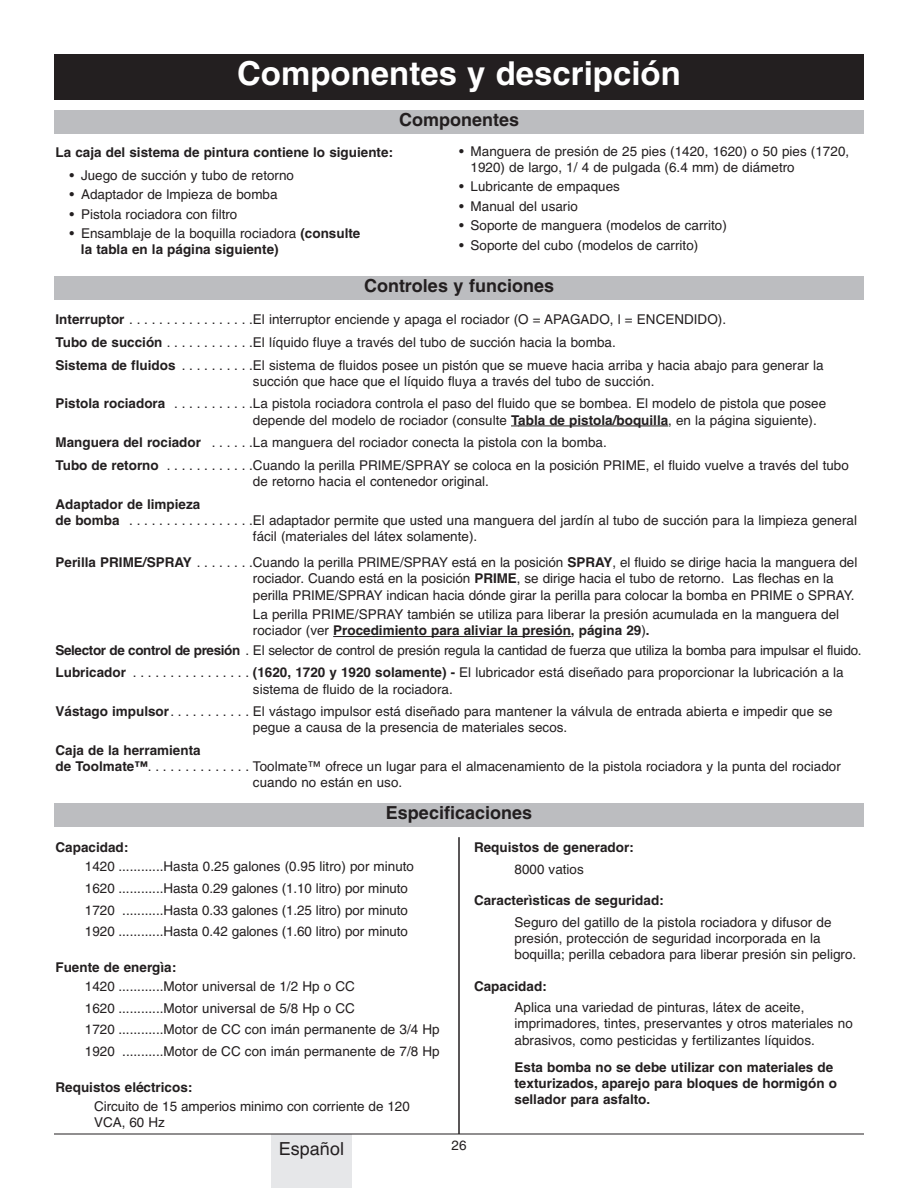
<style>
.page{position:relative;width:918px;height:1188px;background:#fff}
.page>*{position:absolute;margin:0;border:0;box-sizing:border-box;transform-origin:0 0}
.t1{font:700 33px "Helvetica";color:#fff}
.t2{font:700 18px "Helvetica";color:#231f20}
.t3{font:18px "Helvetica";color:#231f20}
.t4{font:13.5px/16.2px "Helvetica";color:#231f20}
.t5{font:700 13.5px/16.2px "Helvetica";color:#231f20}
.s1{font-weight:400}
.s2{font-weight:700}
</style>
<div class="page">
<div style="left:271px;top:1134px;width:81px;height:54px;background:#e6e7e9"></div>
<div style="left:54px;top:54px;width:810px;height:45px;background:#231f20"></div>
<hr style="left:518px;top:426px;width:150px;height:1px;background:#231f20">
<hr style="left:333px;top:636px;width:238px;height:1px;background:#231f20">
<div style="left:54px;top:110px;width:810px;height:24px;background:#bcbdc0"></div>
<div style="left:54px;top:276px;width:810px;height:24px;background:#bcbdc0"></div>
<div style="left:54px;top:803px;width:810px;height:24px;background:#bcbdc0"></div>
<hr style="left:458px;top:837px;width:2px;height:297px;background:#231f20">
<hr style="left:54px;top:1134px;width:810px;height:1px;background:#231f20">
<h1 class="t1" style="left:237px;top:60px;width:445px">Componentes y descripción</h1>
<h2 class="t2" style="left:399px;top:113px;width:122px">Componentes</h2>
<p class="t5" style="left:56px;top:145px;width:339px">La caja del sistema de pintura contiene lo siguiente:</p>
<p class="t4" style="left:70px;top:168px;width:226px">• Juego de succión y tubo de retorno</p>
<p class="t4" style="left:70px;top:188px;width:210px">• Adaptador de lmpieza de bomba</p>
<p class="t4" style="left:70px;top:207px;width:169px">• Pistola rociadora con filtro</p>
<p class="t5" style="left:81px;top:226px;width:281px;text-indent:-11px"><span class="s1">• Ensamblaje de la boquilla rociadora</span> (consulte la tabla en la página siguiente)</p>
<p class="t4" style="left:471px;top:144px;width:380px;text-indent:-11px">• Manguera de presión de 25 pies (1420, 1620) o 50 pies (1720,<br>1920) de largo, 1/ 4 de pulgada (6.4 mm) de diámetro</p>
<p class="t4" style="left:459px;top:180px;width:162px">• Lubricante de empaques</p>
<p class="t4" style="left:459px;top:199px;width:120px">• Manual del usario</p>
<p class="t4" style="left:459px;top:219px;width:269px">• Soporte de manguera (modelos de carrito)</p>
<p class="t4" style="left:459px;top:238px;width:241px">• Soporte del cubo (modelos de carrito)</p>
<h2 class="t2" style="left:364px;top:279px;width:192px">Controles y funciones</h2>
<p class="t4" style="left:56px;top:309px;width:770px;line-height:22.6px"><span class="s2">Interruptor</span> . . . . . . . . . . . . . . . . .El interruptor enciende y apaga el rociador (O = APAGADO, l = ENCENDIDO).<br><span class="s2">Tubo de succión</span> . . . . . . . . . . . .El líquido fluye a través del tubo de succión hacia la bomba.<br><span class="s2">Sistema de fluidos</span> . . . . . . . . . .El sistema de fluidos posee un pistón que se mueve hacia arriba y hacia abajo para generar la</p>
<p class="t4" style="left:56px;top:371px;width:772px;line-height:22.6px;text-indent:197px">succión que hace que el líquido fluya a través del tubo de succión.<br><span class="s2">Pistola rociadora</span> . . . . . . . . . . .La pistola rociadora controla el paso del fluido que se bombea. El modelo de pistola que posee</p>
<p class="t4" style="left:56px;top:410px;width:795px;line-height:22.6px;text-indent:197px">depende del modelo de rociador (consulte <span class="s2">Tabla de pistola/boquilla</span>, en la página siguiente).<br><span class="s2">Manguera del rociador</span> . . . . . .La manguera del rociador conecta la pistola con la bomba.<br><span class="s2">Tubo de retorno</span> . . . . . . . . . . . .Cuando la perilla PRIME/SPRAY se coloca en la posición PRIME, el fluido vuelve a través del tubo</p>
<p class="t4" style="left:253px;top:475px;width:238px">de retorno hacia el contenedor original.</p>
<p class="t5" style="left:56px;top:497px;width:146px">Adaptador de limpieza</p>
<p class="t4" style="left:56px;top:513px;width:803px"><span class="s2">de bomba</span> . . . . . . . . . . . . . . . . .El adaptador permite que usted una manguera del jardín al tubo de succión para la limpieza general</p>
<p class="t4" style="left:253px;top:530px;width:226px">fácil (materiales del látex solamente).</p>
<p class="t4" style="left:253px;top:556px;width:606px;text-indent:-197px"><span class="s2">Perilla PRIME/SPRAY</span> . . . . . . . .Cuando la perilla PRIME/SPRAY está en la posición <span class="s2">SPRAY</span>, el fluido se dirige hacia la manguera del rociador. Cuando está en la posición <span class="s2">PRIME</span>, se dirige hacia el tubo de retorno. Las flechas en la perilla PRIME/SPRAY indican hacia dónde girar la perilla para colocar la bomba en PRIME o SPRAY.</p>
<p class="t4" style="left:253px;top:607px;width:588px">La perilla PRIME/SPRAY también se utiliza para liberar la presión acumulada en la manguera del rociador (ver <span class="s2">Procedimiento para aliviar la presión, página 29</span>)<span class="s2">.</span></p>
<p class="t4" style="left:56px;top:640px;width:808px;line-height:22.6px"><span class="s2">Selector de control de presión</span> . El selector de control de presión regula la cantidad de fuerza que utiliza la bomba para impulsar el fluido.<br><span class="s2">Lubricador</span> . . . . . . . . . . . . . . . . <span class="s2">(1620, 1720 y 1920 solamente) -</span> El lubricador está diseñado para proporcionar la lubricación a la</p>
<p class="t4" style="left:56px;top:679px;width:779px;line-height:22.6px;text-indent:197px">sistema de fluido de la rociadora.<br><span class="s2">Vástago impulsor</span>. . . . . . . . . . . El vástago impulsor está diseñado para mantener la válvula de entrada abierta e impedir que se</p>
<p class="t4" style="left:253px;top:721px;width:316px">pegue a causa de la presencia de materiales secos.</p>
<p class="t5" style="left:56px;top:743px;width:147px">Caja de la herramienta</p>
<p class="t4" style="left:56px;top:760px;width:787px"><span class="s2">de Toolmate™</span>. . . . . . . . . . . . . . Toolmate™ ofrece un lugar para el almacenamiento de la pistola rociadora y la punta del rociador</p>
<p class="t4" style="left:253px;top:776px;width:151px">cuando no están en uso.</p>
<h2 class="t2" style="left:386px;top:806px;width:148px">Especificaciones</h2>
<p class="t5" style="left:56px;top:840px;width:74px">Capacidad:</p>
<p class="t4" style="left:85px;top:857px;width:331px;line-height:21.6px">1420 ............Hasta 0.25 galones (0.95 litro) por minuto 1620 ............Hasta 0.29 galones (1.10 litro) por minuto 1720 ...........Hasta 0.33 galones (1.25 litro) por minuto 1920 ............Hasta 0.42 galones (1.60 litro) por minuto</p>
<p class="t5" style="left:56px;top:960px;width:122px">Fuente de energìa:</p>
<p class="t4" style="left:85px;top:977px;width:356px;line-height:21.6px">1420 ............Motor universal de 1/2 Hp o CC<br>1620 ............Motor universal de 5/8 Hp o CC<br>1720 ............Motor de CC con imán permanente de 3/4 Hp 1920 ...........Motor de CC con imán permanente de 7/8 Hp</p>
<p class="t5" style="left:56px;top:1080px;width:138px">Requistos eléctricos:</p>
<p class="t4" style="left:94px;top:1100px;width:317px">Circuito de 15 amperios minimo con corriente de 120<br>VCA, 60 Hz</p>
<h2 class="t3" style="left:279px;top:1142px;width:67px">Español</h2>
<p class="t4" style="left:451px;top:1138px;width:17px">26</p>
<p class="t5" style="left:474px;top:840px;width:161px">Requistos de generador:</p>
<p class="t4" style="left:514px;top:862px;width:71px">8000 vatios</p>
<p class="t5" style="left:474px;top:893px;width:191px">Caracterìsticas de seguridad:</p>
<p class="t4" style="left:514px;top:915px;width:343px">Seguro del gatillo de la pistola rociadora y difusor de presión, protección de seguridad incorporada en la boquilla; perilla cebadora para liberar presión sin peligro.</p>
<p class="t5" style="left:474px;top:979px;width:74px">Capacidad:</p>
<p class="t4" style="left:514px;top:1001px;width:340px">Aplica una variedad de pinturas, látex de aceite, imprimadores, tintes, preservantes y otros materiales no abrasivos, como pesticidas y fertilizantes líquidos.</p>
<p class="t5" style="left:514px;top:1060px;width:324px">Esta bomba no se debe utilizar con materiales de texturizados, aparejo para bloques de hormigón o sellador para asfalto.</p>
</div>
